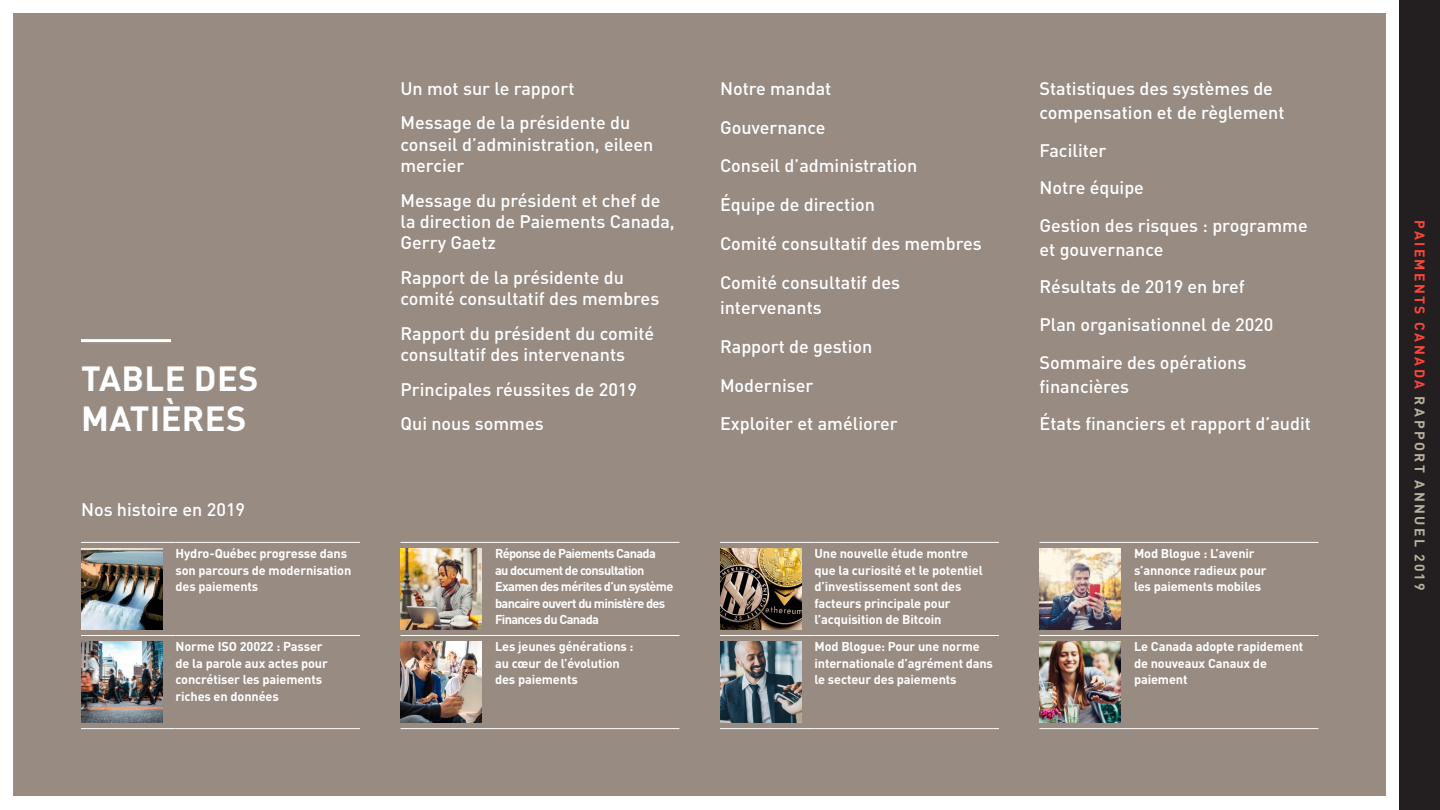
<style>
.page{position:relative;width:1440px;height:810px;background:#fff}
.page>*{position:absolute;margin:0;border:0;box-sizing:border-box;transform-origin:0 0}
.t1{font:700 34.5px/40.5px "DIN Pro";letter-spacing:.01em;color:#fff}
.t2{font:500 18px/38.8px "DIN Pro";color:#fff}
.t3{font:700 13.8px "DIN Pro";letter-spacing:.17em;color:#b7b09d}
.t4{font:700 12.75px/16.5px "DIN Pro";letter-spacing:-.01em;color:#fff}
.t5{font:700 12.75px/16.5px "DIN Pro";letter-spacing:-.05em;color:#fff}
.s1{color:#ff4539}
</style>
<div class="page">
<div style="left:14px;top:14px;width:1372px;height:782px;background:#978b82"></div>
<hr style="left:81px;top:339px;width:90px;height:3px;background:#fff">
<hr style="left:81px;top:542px;width:95px;height:1px;background:#fff">
<hr style="left:176px;top:542px;width:184px;height:1px;background:#fff">
<hr style="left:81px;top:635px;width:95px;height:1px;background:#fff">
<hr style="left:176px;top:635px;width:184px;height:1px;background:#fff">
<hr style="left:81px;top:728px;width:95px;height:1px;background:#fff">
<hr style="left:176px;top:728px;width:184px;height:1px;background:#fff">
<img style="left:81px;top:548px;width:81px;height:82px">
<img style="left:81px;top:642px;width:81px;height:81px">
<hr style="left:400px;top:542px;width:95px;height:1px;background:#fff">
<hr style="left:495px;top:542px;width:184px;height:1px;background:#fff">
<hr style="left:400px;top:635px;width:95px;height:1px;background:#fff">
<hr style="left:495px;top:635px;width:184px;height:1px;background:#fff">
<hr style="left:400px;top:728px;width:95px;height:1px;background:#fff">
<hr style="left:495px;top:728px;width:184px;height:1px;background:#fff">
<img style="left:400px;top:548px;width:82px;height:82px">
<img style="left:400px;top:642px;width:82px;height:81px">
<hr style="left:720px;top:542px;width:95px;height:1px;background:#fff">
<hr style="left:815px;top:542px;width:184px;height:1px;background:#fff">
<hr style="left:720px;top:635px;width:95px;height:1px;background:#fff">
<hr style="left:815px;top:635px;width:184px;height:1px;background:#fff">
<hr style="left:720px;top:728px;width:95px;height:1px;background:#fff">
<hr style="left:815px;top:728px;width:184px;height:1px;background:#fff">
<img style="left:720px;top:548px;width:81px;height:82px">
<img style="left:720px;top:642px;width:81px;height:81px">
<hr style="left:1039px;top:542px;width:95px;height:1px;background:#fff">
<hr style="left:1134px;top:542px;width:184px;height:1px;background:#fff">
<hr style="left:1039px;top:635px;width:95px;height:1px;background:#fff">
<hr style="left:1134px;top:635px;width:184px;height:1px;background:#fff">
<hr style="left:1039px;top:728px;width:95px;height:1px;background:#fff">
<hr style="left:1134px;top:728px;width:184px;height:1px;background:#fff">
<img style="left:1039px;top:548px;width:81px;height:82px">
<img style="left:1039px;top:642px;width:81px;height:81px">
<div style="left:1399px;top:0;width:41px;height:810px;background:#231f20"></div>
<h1 class="t1" style="left:81px;top:357px;width:179px">TABLE DES<br>MATIÈRES</h1>
<p class="t2" style="left:81px;top:489px;width:166px">Nos histoire en 2019</p>
<p class="t4" style="left:176px;top:545px;width:177px">Hydro-Québec progresse dans son parcours de modernisation des paiements</p>
<p class="t4" style="left:176px;top:638px;width:154px">Norme ISO 20022 : Passer de la parole aux actes pour concrétiser les paiements riches en données</p>
<p class="t2" style="left:400px;top:70px;width:231px;line-height:34.7px">Un mot sur le rapport<br>Message de la présidente du</p>
<p class="t2" style="left:400px;top:133px;width:254px;line-height:21.1px">conseil d’administration, eileen mercier</p>
<p class="t2" style="left:400px;top:189px;width:276px;line-height:21.1px">Message du président et chef de la direction de Paiements Canada,<br>Gerry Gaetz</p>
<p class="t2" style="left:400px;top:266px;width:260px;line-height:21.1px">Rapport de la présidente du comité consultatif des membres</p>
<p class="t2" style="left:400px;top:322px;width:255px;line-height:21.1px">Rapport du président du comité consultatif des intervenants</p>
<p class="t2" style="left:400px;top:371px;width:238px;line-height:34.7px">Principales réussites de 2019<br>Qui nous sommes</p>
<p class="t5" style="left:495px;top:545px;width:180px">Réponse de Paiements Canada<br>au document de consultation<br>Examen des mérites d’un système bancaire ouvert du ministère des<br>Finances du Canada</p>
<p class="t4" style="left:495px;top:638px;width:140px">Les jeunes générations : au cœur de l’évolution des paiements</p>
<p class="t2" style="left:720px;top:68px;width:263px">Notre mandat<br>Gouvernance<br>Conseil d’administration<br>Équipe de direction<br>Comité consultatif des membres<br>Comité consultatif des</p>
<p class="t2" style="left:720px;top:287px;width:179px">intervenants<br>Rapport de gestion<br>Moderniser<br>Exploiter et améliorer</p>
<p class="t4" style="left:815px;top:545px;width:170px">Une nouvelle étude montre que la curiosité et le potentiel d’investissement sont des facteurs principale pour l’acquisition de Bitcoin</p>
<p class="t4" style="left:815px;top:638px;width:180px">Mod Blogue: Pour une norme internationale d’agrément dans le secteur des paiements</p>
<p class="t2" style="left:1039px;top:75px;width:247px;line-height:24.2px">Statistiques des systèmes de compensation et de règlement</p>
<p class="t2" style="left:1039px;top:130px;width:270px;line-height:37.7px">Faciliter<br>Notre équipe<br>Gestion des risques : programme</p>
<p class="t2" style="left:1039px;top:230px;width:235px;line-height:37.7px">et gouvernance<br>Résultats de 2019 en bref<br>Plan organisationnel de 2020<br>Sommaire des opérations</p>
<p class="t2" style="left:1039px;top:367px;width:273px;line-height:37.7px">financières<br>États financiers et rapport d’audit</p>
<p class="t4" style="left:1134px;top:545px;width:134px">Mod Blogue : L’avenir s’annonce radieux pour les paiements mobiles</p>
<p class="t4" style="left:1134px;top:638px;width:171px">Le Canada adopte rapidement de nouveaux Canaux de paiement</p>
<p class="t3" style="left:1429px;top:220px;width:372px;rotate:90deg"><span class="s1">PAIEMENTS CANADA</span> RAPPORT ANNUEL 2019</p>
</div>
